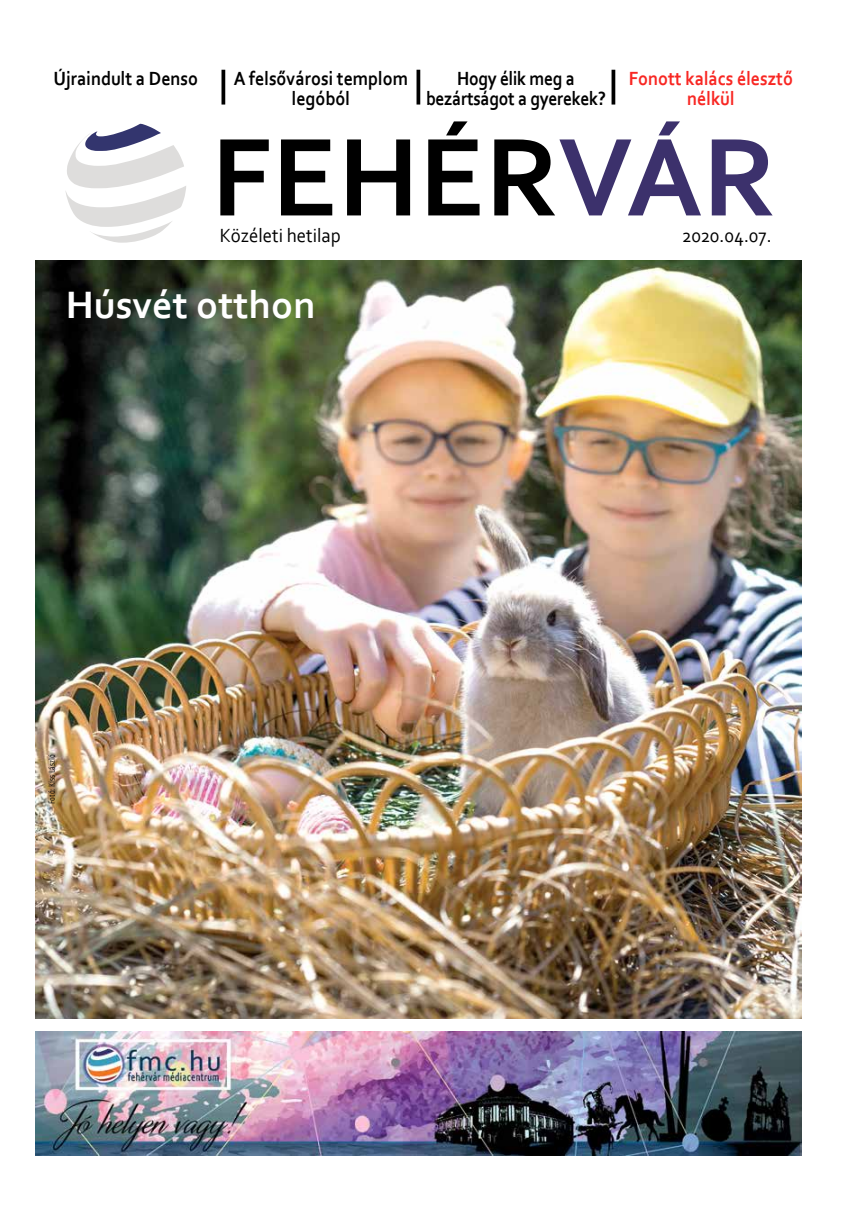
<style>
.page{position:relative;width:851px;height:1205px;background:#fff}
.page>*{position:absolute;margin:0;border:0;box-sizing:border-box;transform-origin:0 0}
.t1{font:700 116.25px "Corbel";color:#000}
.t2{font:700 40px "Corbel";color:#fff}
.t3{font:700 20px/20px "Corbel";color:#000;text-align:center;scale:.9 1}
.t4{font:700 20px/20px "Corbel";color:#000;text-align:center;scale:.87 1}
.t5{font:20px "Corbel";color:#000;scale:.94 1}
.t6{font:700 20px/20px "Corbel";color:#f82723;text-align:center;scale:.9 1}
.t7{font:8.75px "Solex";color:#000}
.s1{color:#3c316c}
</style>
<div class="page">
<svg style="left:65px;top:124px;width:121px;height:119px"></svg>
<svg style="left:221px;top:70px;width:4px;height:35px"></svg>
<svg style="left:416px;top:70px;width:4px;height:35px"></svg>
<svg style="left:611px;top:70px;width:4px;height:35px"></svg>
<img style="left:35px;top:260px;width:766px;height:759px">
<img style="left:35px;top:1031px;width:766px;height:124px">
<p class="t3" style="left:54px;top:67px;width:162px">Újraindult a Denso</p>
<p class="t3" style="left:234px;top:67px;width:195px">A felsővárosi templom legóból</p>
<h1 class="t1" style="left:211px;top:105px;width:566px">FEHÉR<span class="s1">VÁR</span></h1>
<p class="t5" style="left:220px;top:223px;width:130px">Közéleti hetilap</p>
<p class="t5" style="left:682px;top:223px;width:97px">2020.04.07.</p>
<p class="t4" style="left:426px;top:67px;width:208px">Hogy élik meg a bezártságot a gyerekek?</p>
<p class="t6" style="left:628px;top:67px;width:184px">Fonott kalács élesztő nélkül</p>
<h2 class="t2" style="left:66px;top:280px;width:251px">Húsvét otthon</h2>
<p class="t7" style="left:46px;top:804px;width:51px;rotate:-90deg">Fotó: Kiss László</p>
</div>
